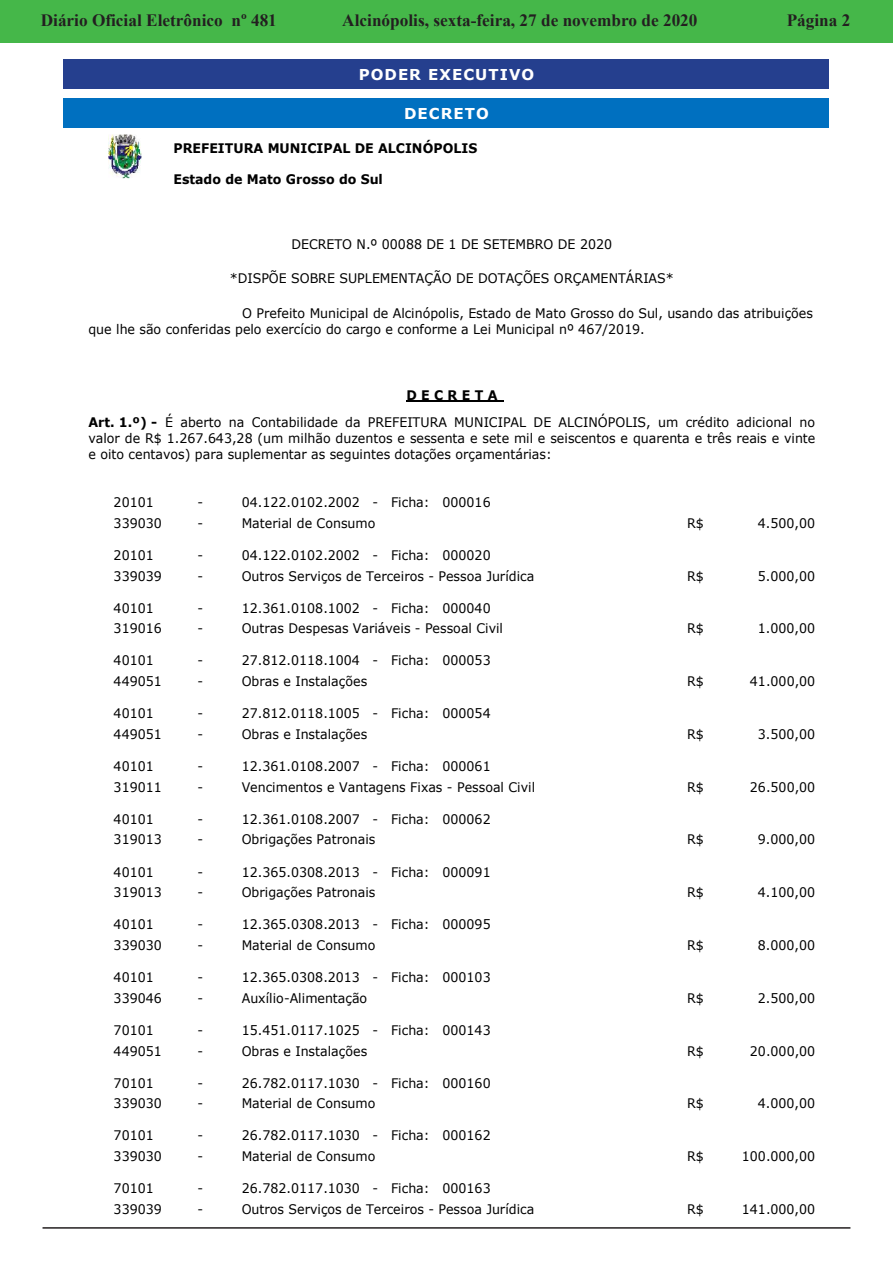
<style>
.page{position:relative;width:893px;height:1263px;background:#fff}
.page>*{position:absolute;margin:0;border:0;box-sizing:border-box;transform-origin:0 0}
.t1{font:700 17.25px "Times New Roman";color:#231f20}
.t2{font:700 15px "Verdana";letter-spacing:.07em;color:#fff}
.t3{font:13.2px/16px "Verdana";letter-spacing:.005em;color:#000;scale:.96 1}
.t4{font:700 13.2px "Verdana";color:#000;scale:.96 1}
</style>
<div class="page">
<div style="left:0;top:0;width:893px;height:43px;background:#45b749"></div>
<hr style="left:43px;top:1227px;width:807px;height:2px;background:#231f20">
<div style="left:64px;top:60px;width:765px;height:29px;background:#253f8e"></div>
<div style="left:64px;top:98px;width:765px;height:30px;background:#0070c0"></div>
<img style="left:108px;top:134px;width:34px;height:44px">
<hr style="left:406px;top:400px;width:98px;height:2px;background:#000">
<h1 class="t1" style="left:41px;top:7px;width:238px">Diário Oficial Eletrônico nº 481</h1>
<h1 class="t1" style="left:342px;top:7px;width:357px">Alcinópolis, sexta-feira, 27 de novembro de 2020</h1>
<h1 class="t1" style="left:787px;top:7px;width:65px">Página 2</h1>
<p class="t2" style="left:359px;top:64px;width:177px">PODER EXECUTIVO</p>
<p class="t2" style="left:404px;top:103px;width:86px">DECRETO</p>
<p class="t4" style="left:173px;top:139px;width:318px">PREFEITURA MUNICIPAL DE ALCINÓPOLIS</p>
<p class="t4" style="left:173px;top:170px;width:220px">Estado de Mato Grosso do Sul</p>
<p class="t3" style="left:291px;top:236px;width:336px">DECRETO N.º 00088 DE 1 DE SETEMBRO DE 2020</p>
<p class="t3" style="left:230px;top:270px;width:464px">*DISPÕE SOBRE SUPLEMENTAÇÃO DE DOTAÇÕES ORÇAMENTÁRIAS*</p>
<p class="t3" style="left:88px;top:305px;width:756px;text-indent:154px">O Prefeito Municipal de Alcinópolis, Estado de Mato Grosso do Sul, usando das atribuições que lhe são conferidas pelo exercício do cargo e conforme a Lei Municipal nº 467/2019.</p>
<p class="t4" style="left:406px;top:385px;width:96px">D E C R E T A</p>
<p class="t3" style="left:88px;top:414px;width:759px;text-align:justify;text-indent:77px">É aberto na Contabilidade da PREFEITURA MUNICIPAL DE ALCINÓPOLIS, um crédito adicional no valor de R$ 1.267.643,28 (um milhão duzentos e sessenta e sete mil e seiscentos e quarenta e três reais e vinte e oito centavos) para suplementar as seguintes dotações orçamentárias:</p>
<p class="t4" style="left:88px;top:413px;width:73px">Art. 1.º) -</p>
<p class="t3" style="left:114px;top:494px;width:43px">20101</p>
<p class="t3" style="left:198px;top:494px;width:7px">-</p>
<p class="t3" style="left:242px;top:494px;width:261px">04.122.0102.2002 - Ficha: 000016</p>
<p class="t3" style="left:114px;top:515px;width:52px">339030</p>
<p class="t3" style="left:198px;top:515px;width:7px">-</p>
<p class="t3" style="left:242px;top:515px;width:141px">Material de Consumo</p>
<p class="t3" style="left:687px;top:515px;width:19px">R$</p>
<p class="t3" style="left:114px;top:547px;width:43px">20101</p>
<p class="t3" style="left:198px;top:547px;width:7px">-</p>
<p class="t3" style="left:242px;top:547px;width:261px">04.122.0102.2002 - Ficha: 000020</p>
<p class="t3" style="left:114px;top:568px;width:52px">339039</p>
<p class="t3" style="left:198px;top:568px;width:7px">-</p>
<p class="t3" style="left:242px;top:568px;width:306px">Outros Serviços de Terceiros - Pessoa Jurídica</p>
<p class="t3" style="left:687px;top:568px;width:19px">R$</p>
<p class="t3" style="left:114px;top:600px;width:43px">40101</p>
<p class="t3" style="left:198px;top:600px;width:7px">-</p>
<p class="t3" style="left:242px;top:600px;width:261px">12.361.0108.1002 - Ficha: 000040</p>
<p class="t3" style="left:114px;top:620px;width:52px">319016</p>
<p class="t3" style="left:198px;top:620px;width:7px">-</p>
<p class="t3" style="left:242px;top:620px;width:274px">Outras Despesas Variáveis - Pessoal Civil</p>
<p class="t3" style="left:687px;top:620px;width:19px">R$</p>
<p class="t3" style="left:114px;top:652px;width:43px">40101</p>
<p class="t3" style="left:198px;top:652px;width:7px">-</p>
<p class="t3" style="left:242px;top:652px;width:261px">27.812.0118.1004 - Ficha: 000053</p>
<p class="t3" style="left:114px;top:673px;width:52px">449051</p>
<p class="t3" style="left:198px;top:673px;width:7px">-</p>
<p class="t3" style="left:242px;top:673px;width:132px">Obras e Instalações</p>
<p class="t3" style="left:687px;top:673px;width:19px">R$</p>
<p class="t3" style="left:114px;top:705px;width:43px">40101</p>
<p class="t3" style="left:198px;top:705px;width:7px">-</p>
<p class="t3" style="left:242px;top:705px;width:261px">27.812.0118.1005 - Ficha: 000054</p>
<p class="t3" style="left:114px;top:726px;width:52px">449051</p>
<p class="t3" style="left:198px;top:726px;width:7px">-</p>
<p class="t3" style="left:242px;top:726px;width:132px">Obras e Instalações</p>
<p class="t3" style="left:687px;top:726px;width:19px">R$</p>
<p class="t3" style="left:114px;top:758px;width:43px">40101</p>
<p class="t3" style="left:198px;top:758px;width:7px">-</p>
<p class="t3" style="left:242px;top:758px;width:261px">12.361.0108.2007 - Ficha: 000061</p>
<p class="t3" style="left:114px;top:779px;width:52px">319011</p>
<p class="t3" style="left:198px;top:779px;width:7px">-</p>
<p class="t3" style="left:242px;top:779px;width:307px">Vencimentos e Vantagens Fixas - Pessoal Civil</p>
<p class="t3" style="left:687px;top:779px;width:19px">R$</p>
<p class="t3" style="left:114px;top:811px;width:43px">40101</p>
<p class="t3" style="left:198px;top:811px;width:7px">-</p>
<p class="t3" style="left:242px;top:811px;width:261px">12.361.0108.2007 - Ficha: 000062</p>
<p class="t3" style="left:114px;top:831px;width:52px">319013</p>
<p class="t3" style="left:198px;top:831px;width:7px">-</p>
<p class="t3" style="left:242px;top:831px;width:141px">Obrigações Patronais</p>
<p class="t3" style="left:687px;top:831px;width:19px">R$</p>
<p class="t3" style="left:114px;top:863px;width:43px">40101</p>
<p class="t3" style="left:198px;top:863px;width:7px">-</p>
<p class="t3" style="left:242px;top:863px;width:261px">12.365.0308.2013 - Ficha: 000091</p>
<p class="t3" style="left:114px;top:884px;width:52px">319013</p>
<p class="t3" style="left:198px;top:884px;width:7px">-</p>
<p class="t3" style="left:242px;top:884px;width:141px">Obrigações Patronais</p>
<p class="t3" style="left:687px;top:884px;width:19px">R$</p>
<p class="t3" style="left:114px;top:916px;width:43px">40101</p>
<p class="t3" style="left:198px;top:916px;width:7px">-</p>
<p class="t3" style="left:242px;top:916px;width:261px">12.365.0308.2013 - Ficha: 000095</p>
<p class="t3" style="left:114px;top:937px;width:52px">339030</p>
<p class="t3" style="left:198px;top:937px;width:7px">-</p>
<p class="t3" style="left:242px;top:937px;width:141px">Material de Consumo</p>
<p class="t3" style="left:687px;top:937px;width:19px">R$</p>
<p class="t3" style="left:114px;top:969px;width:43px">40101</p>
<p class="t3" style="left:198px;top:969px;width:7px">-</p>
<p class="t3" style="left:242px;top:969px;width:261px">12.365.0308.2013 - Ficha: 000103</p>
<p class="t3" style="left:114px;top:990px;width:52px">339046</p>
<p class="t3" style="left:198px;top:990px;width:7px">-</p>
<p class="t3" style="left:242px;top:990px;width:132px">Auxílio-Alimentação</p>
<p class="t3" style="left:687px;top:990px;width:19px">R$</p>
<p class="t3" style="left:114px;top:1022px;width:43px">70101</p>
<p class="t3" style="left:198px;top:1022px;width:7px">-</p>
<p class="t3" style="left:242px;top:1022px;width:261px">15.451.0117.1025 - Ficha: 000143</p>
<p class="t3" style="left:114px;top:1042px;width:52px">449051</p>
<p class="t3" style="left:198px;top:1042px;width:7px">-</p>
<p class="t3" style="left:242px;top:1042px;width:132px">Obras e Instalações</p>
<p class="t3" style="left:687px;top:1042px;width:19px">R$</p>
<p class="t3" style="left:114px;top:1074px;width:43px">70101</p>
<p class="t3" style="left:198px;top:1074px;width:7px">-</p>
<p class="t3" style="left:242px;top:1074px;width:261px">26.782.0117.1030 - Ficha: 000160</p>
<p class="t3" style="left:114px;top:1095px;width:52px">339030</p>
<p class="t3" style="left:198px;top:1095px;width:7px">-</p>
<p class="t3" style="left:242px;top:1095px;width:141px">Material de Consumo</p>
<p class="t3" style="left:687px;top:1095px;width:19px">R$</p>
<p class="t3" style="left:114px;top:1127px;width:43px">70101</p>
<p class="t3" style="left:198px;top:1127px;width:7px">-</p>
<p class="t3" style="left:242px;top:1127px;width:261px">26.782.0117.1030 - Ficha: 000162</p>
<p class="t3" style="left:114px;top:1148px;width:52px">339030</p>
<p class="t3" style="left:198px;top:1148px;width:7px">-</p>
<p class="t3" style="left:242px;top:1148px;width:141px">Material de Consumo</p>
<p class="t3" style="left:687px;top:1148px;width:19px">R$</p>
<p class="t3" style="left:114px;top:1180px;width:43px">70101</p>
<p class="t3" style="left:198px;top:1180px;width:7px">-</p>
<p class="t3" style="left:242px;top:1180px;width:261px">26.782.0117.1030 - Ficha: 000163</p>
<p class="t3" style="left:114px;top:1201px;width:52px">339039</p>
<p class="t3" style="left:198px;top:1201px;width:7px">-</p>
<p class="t3" style="left:242px;top:1201px;width:306px">Outros Serviços de Terceiros - Pessoa Jurídica</p>
<p class="t3" style="left:687px;top:1201px;width:19px">R$</p>
<p class="t3" style="left:758px;top:515px;width:61px">4.500,00</p>
<p class="t3" style="left:758px;top:568px;width:61px">5.000,00</p>
<p class="t3" style="left:758px;top:620px;width:61px">1.000,00</p>
<p class="t3" style="left:750px;top:673px;width:70px">41.000,00</p>
<p class="t3" style="left:758px;top:726px;width:61px">3.500,00</p>
<p class="t3" style="left:750px;top:779px;width:70px">26.500,00</p>
<p class="t3" style="left:758px;top:831px;width:61px">9.000,00</p>
<p class="t3" style="left:758px;top:884px;width:61px">4.100,00</p>
<p class="t3" style="left:758px;top:937px;width:61px">8.000,00</p>
<p class="t3" style="left:758px;top:990px;width:61px">2.500,00</p>
<p class="t3" style="left:750px;top:1042px;width:70px">20.000,00</p>
<p class="t3" style="left:758px;top:1095px;width:61px">4.000,00</p>
<p class="t3" style="left:742px;top:1148px;width:78px">100.000,00</p>
<p class="t3" style="left:742px;top:1201px;width:78px">141.000,00</p>
</div>
